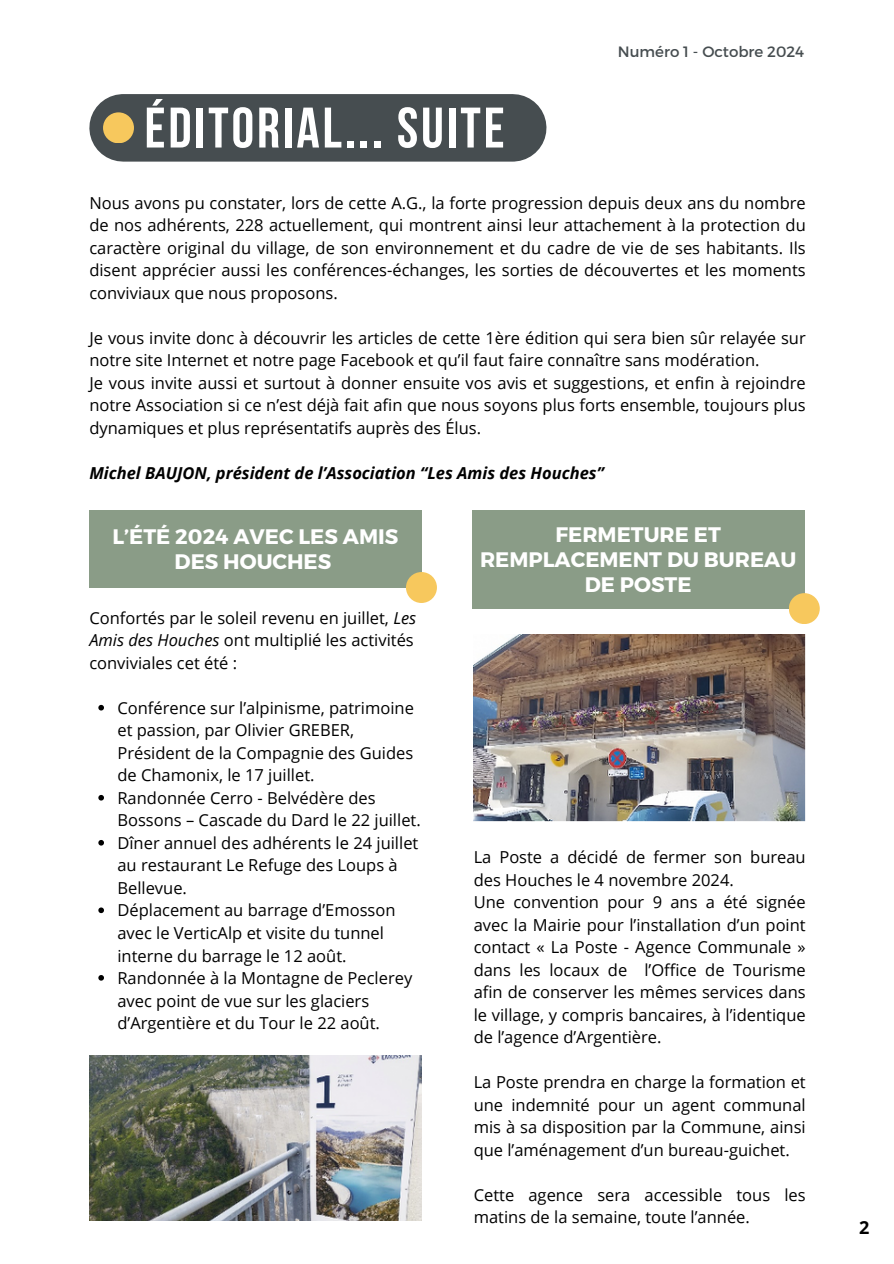
<style>
.page{position:relative;width:894px;height:1264px;background:#fff}
.page>*{position:absolute;margin:0;border:0;box-sizing:border-box;transform-origin:0 0}
.t1{font:57px "Bebas Neue Cyrillic";letter-spacing:.05em;color:#fff}
.t2{font:700 21px/24.8px "Montserrat";color:#fff;text-align:center}
.t3{font:700 18px "Open Sans";color:#000}
.t4{font:16.5px/22.5px "Open Sans";color:#000}
.t5{font:italic 700 16.5px "Open Sans";color:#000}
.t6{font:15px "Montserrat";color:#464d50}
.s1{font-style:italic}
</style>
<div class="page">
<div style="left:89px;top:510px;width:332px;height:77px;background:#8a9c87"></div>
<div style="left:406px;top:572px;width:31px;height:31px;background:#f7c85d;border-radius:50%"></div>
<svg style="left:421px;top:1095px;width:1px;height:81px"></svg>
<img style="left:89px;top:1055px;width:332px;height:165px">
<div style="left:472px;top:510px;width:332px;height:98px;background:#8a9c87"></div>
<div style="left:788px;top:593px;width:31px;height:31px;background:#f7c85d;border-radius:50%"></div>
<img style="left:473px;top:635px;width:332px;height:186px">
<div style="left:123px;top:94px;width:389px;height:68px;background:#464d50"></div>
<div style="left:103px;top:112px;width:31px;height:31px;background:#f7c85d;border-radius:50%"></div>
<svg style="left:98px;top:705px;width:6px;height:5px"></svg>
<svg style="left:98px;top:795px;width:6px;height:5px"></svg>
<svg style="left:98px;top:840px;width:6px;height:5px"></svg>
<svg style="left:98px;top:907px;width:6px;height:6px"></svg>
<svg style="left:98px;top:975px;width:6px;height:5px"></svg>
<h1 class="t1" style="left:144px;top:105px;width:361px">ÉDITORIAL... SUITE</h1>
<p class="t6" style="left:617px;top:42px;width:188px">Numéro 1 - Octobre 2024</p>
<p class="t4" style="left:89px;top:191px;width:717px;text-align:justify">Nous avons pu constater, lors de cette A.G., la forte progression depuis deux ans du nombre de nos adhérents, 228 actuellement, qui montrent ainsi leur attachement à la protection du caractère original du village, de son environnement et du cadre de vie de ses habitants. Ils disent apprécier aussi les conférences-échanges, les sorties de découvertes et les moments conviviaux que nous proposons.</p>
<p class="t4" style="left:89px;top:326px;width:717px">Je vous invite donc à découvrir les articles de cette 1ère édition qui sera bien sûr relayée sur notre site Internet et notre page Facebook et qu’il faut faire connaître sans modération.<br>Je vous invite aussi et surtout à donner ensuite vos avis et suggestions, et enfin à rejoindre notre Association si ce n’est déjà fait afin que nous soyons plus forts ensemble, toujours plus dynamiques et plus représentatifs auprès des Élus.</p>
<p class="t5" style="left:89px;top:461px;width:516px">Michel BAUJON, président de l’Association “Les Amis des Houches”</p>
<p class="t2" style="left:112px;top:523px;width:287px">L’ÉTÉ 2024 AVEC LES AMIS<br>DES HOUCHES</p>
<p class="t2" style="left:480px;top:521px;width:317px">FERMETURE ET<br>REMPLACEMENT DU BUREAU<br>DE POSTE</p>
<p class="t4" style="left:89px;top:606px;width:328px">Confortés par le soleil revenu en juillet, <span class="s1">Les<br>Amis des Houches</span> ont multiplié les activités conviviales cet été :</p>
<p class="t4" style="left:117px;top:696px;width:305px">Conférence sur l’alpinisme, patrimoine et passion, par Olivier GREBER, Président de la Compagnie des Guides de Chamonix, le 17 juillet.<br>Randonnée Cerro - Belvédère des Bossons – Cascade du Dard le 22 juillet.<br>Dîner annuel des adhérents le 24 juillet au restaurant Le Refuge des Loups à Bellevue.<br>Déplacement au barrage d’Emosson avec le VerticAlp et visite du tunnel interne du barrage le 12 août.<br>Randonnée à la Montagne de Peclerey avec point de vue sur les glaciers d’Argentière et du Tour le 22 août.</p>
<p class="t4" style="left:473px;top:845px;width:333px">La Poste a décidé de fermer son bureau des Houches le 4 novembre 2024.<br>Une convention pour 9 ans a été signée avec la Mairie pour l’installation d’un point contact « La Poste - Agence Communale » dans les locaux de l’Office de Tourisme afin de conserver les mêmes services dans le village, y compris bancaires, à l’identique de l’agence d’Argentière.</p>
<p class="t4" style="left:473px;top:1070px;width:333px;text-align:justify">La Poste prendra en charge la formation et une indemnité pour un agent communal mis à sa disposition par la Commune, ainsi que l’aménagement d’un bureau-guichet.</p>
<p class="t4" style="left:473px;top:1183px;width:333px">Cette agence sera accessible tous les matins de la semaine, toute l’année.</p>
<p class="t3" style="left:858px;top:1214px;width:12px">2</p>
</div>
